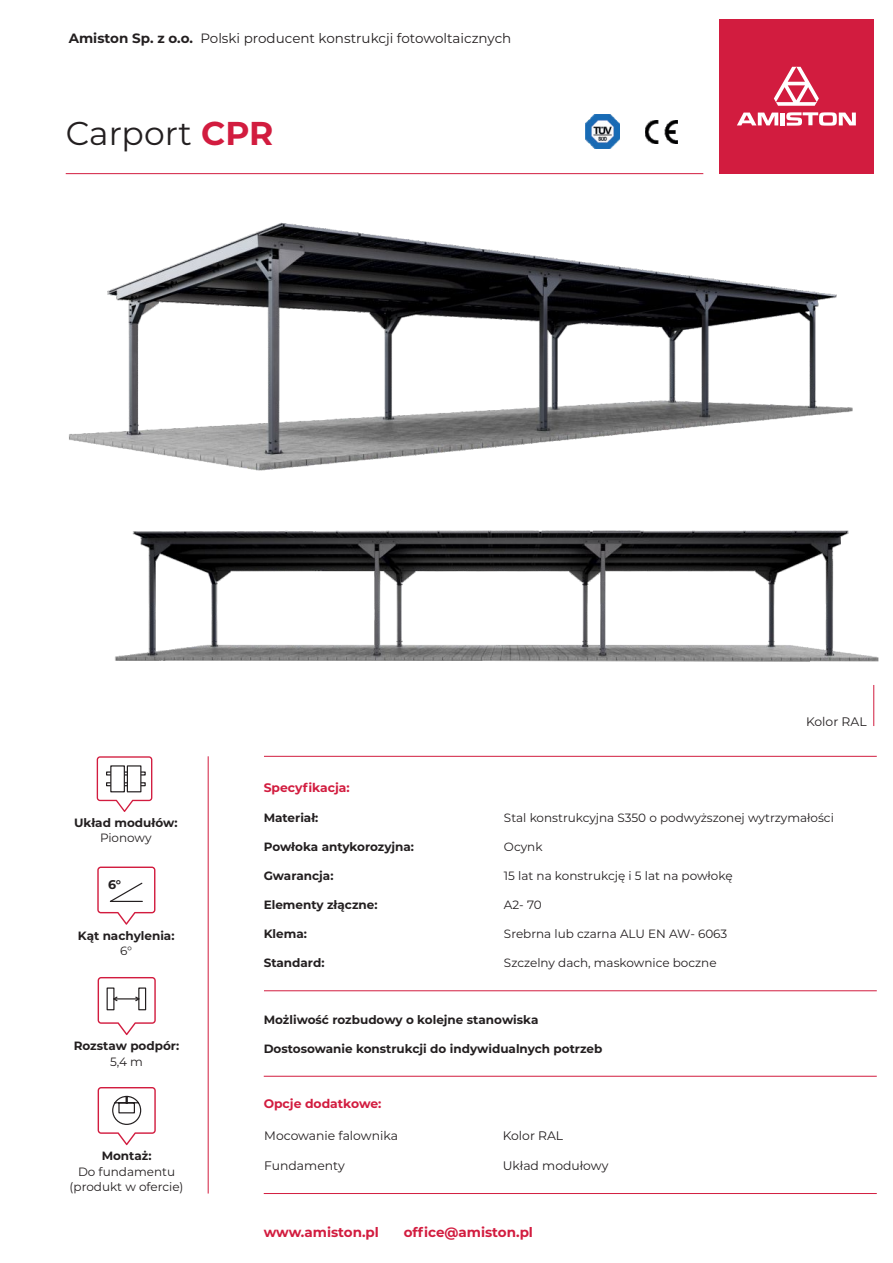
<style>
.page{position:relative;width:893px;height:1263px;background:#fff}
.page>*{position:absolute;margin:0;border:0;box-sizing:border-box;transform-origin:0 0}
.t1{font:33px "Montserrat";color:#231f20}
.t2{font:13.5px "Montserrat";color:#231f20}
.t3{font:700 13.5px "Montserrat";color:#d21c3f}
.t4{font:700 12.6px "Montserrat";color:#231f20}
.t5{font:12.3px "Montserrat";color:#231f20}
.t6{font:700 12.3px "Montserrat";color:#d21c3f}
.t7{font:700 12px "Montserrat";color:#231f20}
.t8{font:12px/15.5px "Montserrat";color:#231f20;text-align:center}
.s1{font-weight:700}
.s2{font-weight:700;color:#d21c3f}
</style>
<div class="page">
<div style="left:719px;top:19px;width:155px;height:155px;background:#d21c3f"></div>
<svg style="left:774px;top:67px;width:45px;height:39px"></svg>
<hr style="left:208px;top:756px;width:1px;height:437px;background:#d21c3f">
<hr style="left:264px;top:990px;width:613px;height:1px;background:#d21c3f">
<hr style="left:264px;top:1076px;width:613px;height:1px;background:#d21c3f">
<hr style="left:264px;top:1193px;width:613px;height:1px;background:#d21c3f">
<svg style="left:97px;top:866px;width:58px;height:59px"></svg>
<svg style="left:98px;top:977px;width:58px;height:58px"></svg>
<svg style="left:98px;top:1087px;width:58px;height:58px"></svg>
<img style="left:96px;top:615px;width:783px;height:228px">
<img style="left:65px;top:112px;width:791px;height:503px">
<hr style="left:873px;top:685px;width:1px;height:41px;background:#d21c3f">
<p class="t2" style="left:69px;top:30px;width:444px"><span class="s1">Amiston Sp. z o.o.</span> Polski producent konstrukcji fotowoltaicznych</p>
<h1 class="t1" style="left:66px;top:113px;width:209px">Carport <span class="s2">CPR</span></h1>
<p class="t7" style="left:74px;top:815px;width:105px">Układ modułów:</p>
<p class="t8" style="left:100px;top:830px;width:53px">Pionowy</p>
<p class="t4" style="left:108px;top:877px;width:15px">6°</p>
<p class="t7" style="left:78px;top:928px;width:98px">Kąt nachylenia:</p>
<p class="t8" style="left:120px;top:943px;width:14px">6°</p>
<p class="t6" style="left:264px;top:780px;width:88px">Specyfikacja:</p>
<p class="t7" style="left:264px;top:811px;width:56px">Materiał:</p>
<p class="t7" style="left:264px;top:839px;width:152px">Powłoka antykorozyjna:</p>
<p class="t7" style="left:264px;top:868px;width:71px">Gwarancja:</p>
<p class="t7" style="left:264px;top:897px;width:115px">Elementy złączne:</p>
<p class="t7" style="left:264px;top:926px;width:45px">Klema:</p>
<p class="t7" style="left:264px;top:955px;width:62px">Standard:</p>
<p class="t5" style="left:806px;top:714px;width:62px">Kolor RAL</p>
<p class="t8" style="left:504px;top:810px;width:331px">Stal konstrukcyjna S350 o podwyższonej wytrzymałości</p>
<p class="t8" style="left:504px;top:839px;width:40px">Ocynk</p>
<p class="t8" style="left:504px;top:868px;width:230px">15 lat na konstrukcję i 5 lat na powłokę</p>
<p class="t8" style="left:504px;top:897px;width:39px">A2- 70</p>
<p class="t8" style="left:504px;top:925px;width:225px">Srebrna lub czarna ALU EN AW- 6063</p>
<p class="t8" style="left:504px;top:955px;width:214px">Szczelny dach, maskownice boczne</p>
<p class="t7" style="left:74px;top:1039px;width:107px">Rozstaw podpór:</p>
<p class="t8" style="left:110px;top:1054px;width:34px">5,4 m</p>
<p class="t7" style="left:102px;top:1149px;width:51px">Montaż:</p>
<p class="t8" style="left:70px;top:1164px;width:115px">Do fundamentu (produkt w ofercie)</p>
<p class="t7" style="left:264px;top:1012px;width:276px">Możliwość rozbudowy o kolejne stanowiska</p>
<p class="t7" style="left:264px;top:1041px;width:340px">Dostosowanie konstrukcji do indywidualnych potrzeb</p>
<p class="t6" style="left:264px;top:1096px;width:119px">Opcje dodatkowe:</p>
<p class="t5" style="left:264px;top:1128px;width:135px">Mocowanie falownika</p>
<p class="t5" style="left:264px;top:1158px;width:82px">Fundamenty</p>
<p class="t5" style="left:503px;top:1128px;width:62px">Kolor RAL</p>
<p class="t5" style="left:503px;top:1158px;width:107px">Układ modułowy</p>
<p class="t3" style="left:264px;top:1224px;width:117px">www.amiston.pl</p>
<p class="t3" style="left:404px;top:1224px;width:131px">office@amiston.pl</p>
</div>
